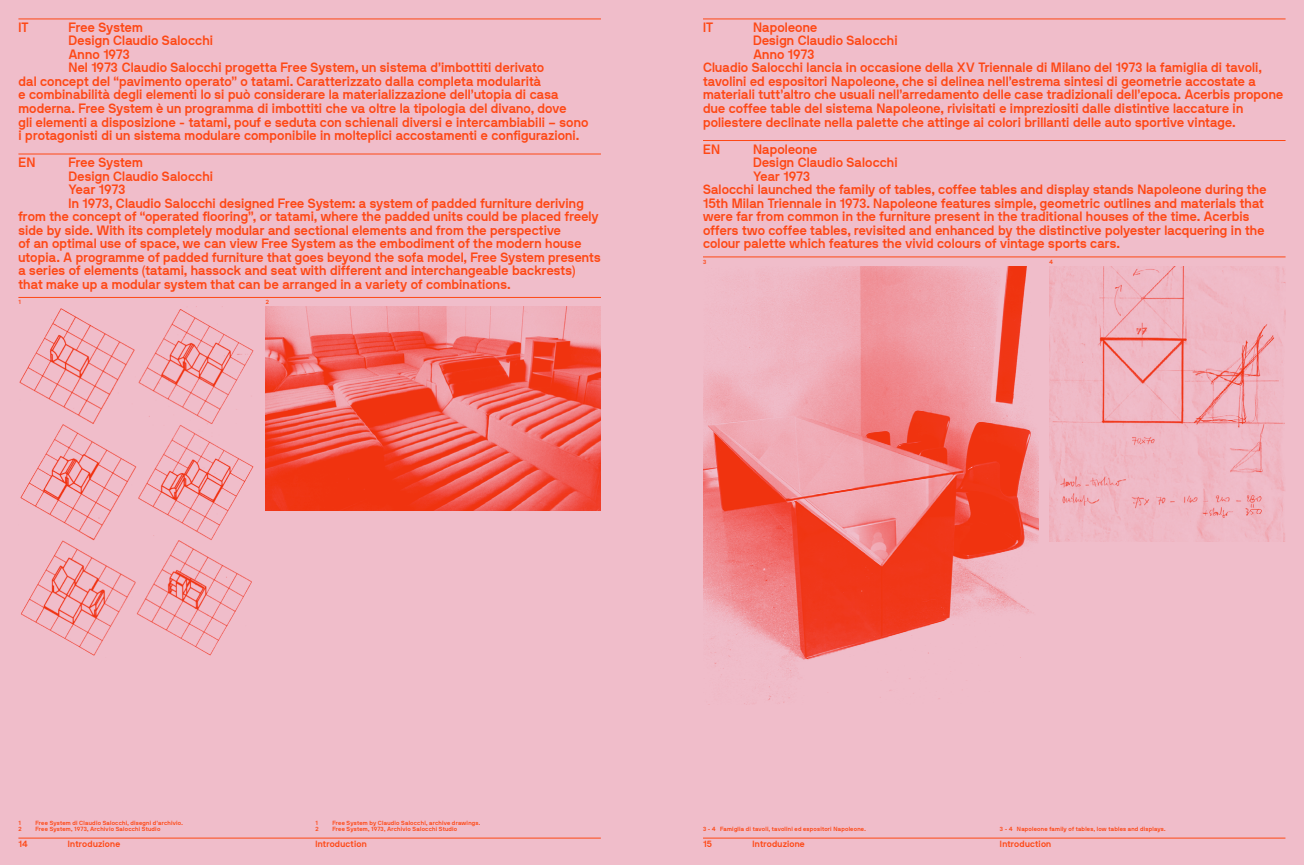
<style>
.page{position:relative;width:1304px;height:865px;background:#f0bdca}
.page>*{position:absolute;margin:0;border:0;box-sizing:border-box;transform-origin:0 0}
.t1{font:13.5px "NB International Bold Webfont";letter-spacing:-.02em;color:#fe4815}
.t2{font:9px "NB International Bold Webfont";letter-spacing:-.005em;color:#fe4815}
.t3{font:6px "NB International Bold Webfont";letter-spacing:.01em;color:#fe4815}
</style>
<div class="page">
<hr style="left:703px;top:837px;width:582px;height:1px;background:#fe4815">
<hr style="left:18px;top:837px;width:583px;height:1px;background:#fe4815">
<hr style="left:18px;top:19px;width:583px;height:1px;background:#fe4815">
<hr style="left:18px;top:154px;width:583px;height:1px;background:#fe4815">
<hr style="left:18px;top:297px;width:583px;height:1px;background:#fe4815">
<hr style="left:703px;top:19px;width:583px;height:1px;background:#fe4815">
<hr style="left:703px;top:140px;width:583px;height:1px;background:#fe4815">
<hr style="left:703px;top:257px;width:583px;height:1px;background:#fe4815">
<img style="left:703px;top:266px;width:335px;height:438px">
<img style="left:1049px;top:266px;width:237px;height:275px">
<img style="left:266px;top:307px;width:335px;height:203px">
<img style="left:19px;top:306px;width:235px;height:350px">
<p class="t1" style="left:18px;top:20px;width:12px">IT</p>
<p class="t1" style="left:68px;top:20px;width:76px">Free System</p>
<p class="t1" style="left:68px;top:33px;width:147px">Design Claudio Salocchi</p>
<p class="t1" style="left:68px;top:47px;width:64px">Anno 1973</p>
<p class="t1" style="left:68px;top:60px;width:478px">Nel 1973 Claudio Salocchi progetta Free System, un sistema d’imbottiti derivato</p>
<p class="t1" style="left:18px;top:74px;width:525px">dal concept del “pavimento operato” o tatami. Caratterizzato dalla completa modularità</p>
<p class="t1" style="left:18px;top:87px;width:542px">e combinabilità degli elementi lo si può considerare la materializzazione dell’utopia di casa</p>
<p class="t1" style="left:18px;top:101px;width:550px">moderna. Free System è un programma di imbottiti che va oltre la tipologia del divano, dove</p>
<p class="t1" style="left:18px;top:114px;width:572px">gli elementi a disposizione - tatami, pouf e seduta con schienali diversi e intercambiabili – sono</p>
<p class="t1" style="left:18px;top:128px;width:563px">i protagonisti di un sistema modulare componibile in molteplici accostamenti e configurazioni.</p>
<p class="t1" style="left:18px;top:155px;width:19px">EN</p>
<p class="t1" style="left:68px;top:155px;width:76px">Free System</p>
<p class="t1" style="left:68px;top:168px;width:147px">Design Claudio Salocchi</p>
<p class="t1" style="left:68px;top:182px;width:59px">Year 1973</p>
<p class="t1" style="left:68px;top:195px;width:517px">In 1973, Claudio Salocchi designed Free System: a system of padded furniture deriving</p>
<p class="t1" style="left:18px;top:209px;width:582px">from the concept of “operated flooring”, or tatami, where the padded units could be placed freely</p>
<p class="t1" style="left:18px;top:222px;width:544px">side by side. With its completely modular and sectional elements and from the perspective</p>
<p class="t1" style="left:18px;top:236px;width:565px">of an optimal use of space, we can view Free System as the embodiment of the modern house</p>
<p class="t1" style="left:18px;top:249px;width:584px">utopia. A programme of padded furniture that goes beyond the sofa model, Free System presents</p>
<p class="t1" style="left:18px;top:263px;width:559px">a series of elements (tatami, hassock and seat with different and interchangeable backrests)</p>
<p class="t1" style="left:18px;top:276px;width:494px">that make up a modular system that can be arranged in a variety of combinations.</p>
<p class="t3" style="left:18px;top:298px;width:4px">1</p>
<p class="t3" style="left:266px;top:298px;width:5px">2</p>
<p class="t1" style="left:703px;top:20px;width:12px">IT</p>
<p class="t1" style="left:753px;top:20px;width:66px">Napoleone</p>
<p class="t1" style="left:753px;top:33px;width:147px">Design Claudio Salocchi</p>
<p class="t1" style="left:753px;top:47px;width:64px">Anno 1973</p>
<p class="t1" style="left:703px;top:60px;width:561px">Cluadio Salocchi lancia in occasione della XV Triennale di Milano del 1973 la famiglia di tavoli,</p>
<p class="t1" style="left:703px;top:74px;width:555px">tavolini ed espositori Napoleone, che si delinea nell’estrema sintesi di geometrie accostate a</p>
<p class="t1" style="left:703px;top:87px;width:582px">materiali tutt’altro che usuali nell’arredamento delle case tradizionali dell’epoca. Acerbis propone</p>
<p class="t1" style="left:703px;top:101px;width:542px">due coffee table del sistema Napoleone, rivisitati e impreziositi dalle distintive laccature in</p>
<p class="t1" style="left:703px;top:114px;width:534px">poliestere declinate nella palette che attinge ai colori brillanti delle auto sportive vintage.</p>
<p class="t1" style="left:703px;top:141px;width:19px">EN</p>
<p class="t1" style="left:753px;top:141px;width:66px">Napoleone</p>
<p class="t1" style="left:753px;top:155px;width:147px">Design Claudio Salocchi</p>
<p class="t1" style="left:753px;top:168px;width:59px">Year 1973</p>
<p class="t1" style="left:703px;top:182px;width:565px">Salocchi launched the family of tables, coffee tables and display stands Napoleone during the</p>
<p class="t1" style="left:703px;top:195px;width:563px">15th Milan Triennale in 1973. Napoleone features simple, geometric outlines and materials that</p>
<p class="t1" style="left:703px;top:209px;width:548px">were far from common in the furniture present in the traditional houses of the time. Acerbis</p>
<p class="t1" style="left:703px;top:222px;width:563px">offers two coffee tables, revisited and enhanced by the distinctive polyester lacquering in the</p>
<p class="t1" style="left:703px;top:236px;width:419px">colour palette which features the vivid colours of vintage sports cars.</p>
<p class="t3" style="left:703px;top:258px;width:5px">3</p>
<p class="t3" style="left:1049px;top:258px;width:5px">4</p>
<p class="t3" style="left:18px;top:819px;width:4px">1</p>
<p class="t3" style="left:35px;top:819px;width:149px">Free System di Claudio Salocchi, disegni d’archivio.</p>
<p class="t3" style="left:18px;top:825px;width:5px">2</p>
<p class="t3" style="left:35px;top:825px;width:127px">Free System, 1973, Archivio Salocchi Studio</p>
<p class="t3" style="left:1000px;top:825px;width:167px">3 - 4 Napoleone family of tables, low tables and displays.</p>
<p class="t3" style="left:315px;top:819px;width:4px">1</p>
<p class="t3" style="left:332px;top:819px;width:150px">Free System by Claudio Salocchi, archive drawings.</p>
<p class="t3" style="left:315px;top:825px;width:5px">2</p>
<p class="t3" style="left:332px;top:825px;width:127px">Free System, 1973, Archivio Salocchi Studio</p>
<p class="t3" style="left:703px;top:825px;width:164px">3 - 4 Famiglia di tavoli, tavolini ed espositori Napoleone.</p>
<p class="t2" style="left:18px;top:838px;width:11px">14</p>
<p class="t2" style="left:68px;top:838px;width:54px">Introduzione</p>
<p class="t2" style="left:315px;top:838px;width:53px">Introduction</p>
<p class="t2" style="left:703px;top:838px;width:11px">15</p>
<p class="t2" style="left:752px;top:838px;width:54px">Introduzione</p>
<p class="t2" style="left:1000px;top:838px;width:53px">Introduction</p>
</div>
